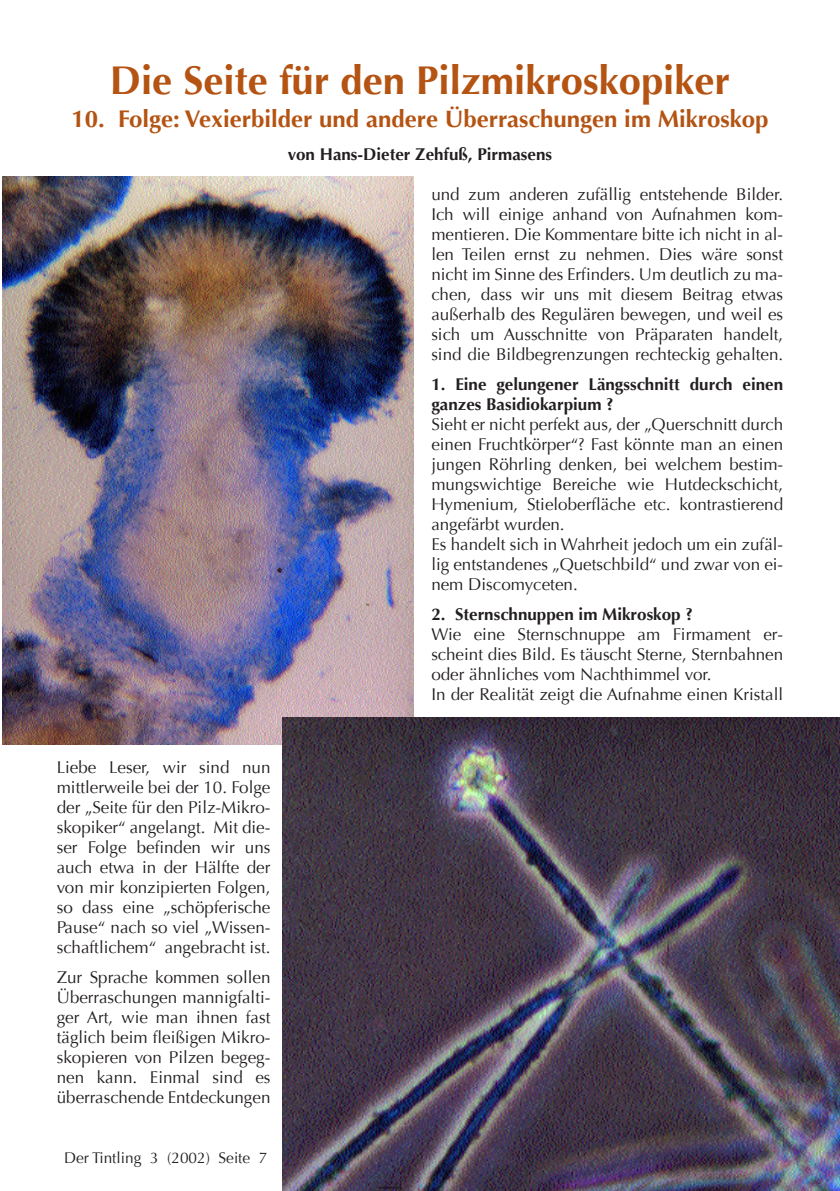
<style>
.page{position:relative;width:840px;height:1191px;background:#fff}
.page>*{position:absolute;margin:0;border:0;box-sizing:border-box;transform-origin:0 0}
.t1{font:700 40px "Optima";color:#b45312}
.t2{font:700 24px "Optima";color:#b45312}
.t3{font:17px/20px "Optima";color:#231f20;text-align:justify}
.t4{font:700 17px/20px "Optima";color:#231f20}
.t5{font:15.4px "Optima";color:#231f20}
</style>
<div class="page">
<img style="left:3px;top:177px;width:411px;height:568px">
<img style="left:282px;top:717px;width:557px;height:474px">
<h1 class="t1" style="left:110px;top:58px;width:621px">Die Seite für den Pilzmikroskopiker</h1>
<h2 class="t2" style="left:71px;top:105px;width:698px">10. Folge: Vexierbilder und andere Überraschungen im Mikroskop</h2>
<p class="t4" style="left:288px;top:144px;width:265px">von Hans-Dieter Zehfuß, Pirmasens</p>
<p class="t3" style="left:57px;top:757px;width:215px">Liebe Leser, wir sind nun mittlerweile bei der 10. Folge der „Seite für den Pilz-Mikro&shy;skopiker“ angelangt. Mit die&shy;ser Folge befinden wir uns auch etwa in der Hälfte der von mir konzipierten Folgen, so dass eine „schöpferische Pause“ nach so viel „Wissen&shy;schaftlichem“ angebracht ist.</p>
<p class="t3" style="left:57px;top:968px;width:215px">Zur Sprache kommen sollen Überraschungen mannigfalti&shy;ger Art, wie man ihnen fast täglich beim fleißigen Mikro&shy;skopieren von Pilzen begeg&shy;nen kann. Einmal sind es überraschende Entdeckungen</p>
<p class="t5" style="left:64px;top:1148px;width:205px">Der Tintling 3 (2002) Seite 7</p>
<p class="t3" style="left:431px;top:184px;width:353px">und zum anderen zufällig entstehende Bilder.<br>Ich will einige anhand von Aufnahmen kom&shy;mentieren. Die Kommentare bitte ich nicht in al&shy;len Teilen ernst zu nehmen. Dies wäre sonst nicht im Sinne des Erfinders. Um deutlich zu ma&shy;chen, dass wir uns mit diesem Beitrag etwas außerhalb des Regulären bewegen, und weil es sich um Ausschnitte von Präparaten handelt, sind die Bildbegrenzungen rechteckig gehalten.</p>
<p class="t4" style="left:431px;top:374px;width:353px">1. Eine gelungener Längsschnitt durch einen ganzes Basidiokarpium ?</p>
<p class="t3" style="left:431px;top:414px;width:353px;text-align:left">Sieht er nicht perfekt aus, der „Querschnitt durch einen Fruchtkörper“? Fast könnte man an einen jungen Röhrling denken, bei welchem bestim&shy;mungswichtige Bereiche wie Hutdeckschicht, Hymenium, Stieloberfläche etc. kontrastierend angefärbt wurden.<br>Es handelt sich in Wahrheit jedoch um ein zufäl&shy;lig entstandenes „Quetschbild“ und zwar von ei&shy;nem Discomyceten.</p>
<p class="t4" style="left:431px;top:604px;width:263px">2. Sternschnuppen im Mikroskop ?</p>
<p class="t3" style="left:431px;top:624px;width:353px;text-align:left">Wie eine Sternschnuppe am Firmament er&shy;scheint dies Bild. Es täuscht Sterne, Sternbahnen oder ähnliches vom Nachthimmel vor.<br>In der Realität zeigt die Aufnahme einen Kristall</p>
</div>
